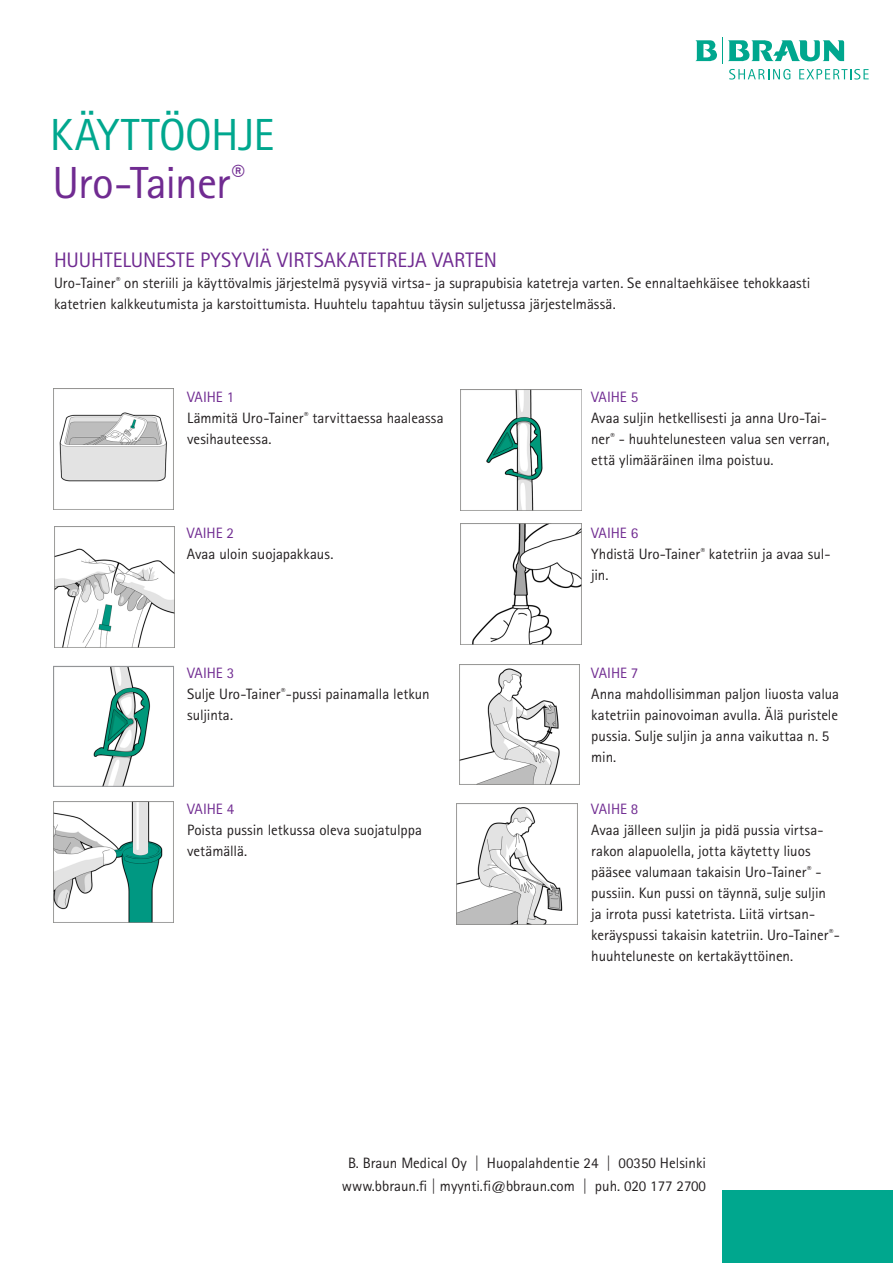
<style>
.page{position:relative;width:893px;height:1263px;background:#fff}
.page>*{position:absolute;margin:0;border:0;box-sizing:border-box;transform-origin:0 0}
.Subline_Versal{font:45px "Rotis Sans Serif Pro";letter-spacing:-.02em;color:#702b91}
.Headline_GK{font:45px "Rotis Sans Serif Pro";letter-spacing:-.01em;color:#00a78e}
.Subline_Versal-2{font:21px "Rotis Sans Serif Pro";letter-spacing:.01em;color:#702b91}
.Bodytext__Box{font:15px/21px "Rotis Sans Serif Pro";color:#231f20}
._04_Source_informati{font:15px "Rotis Sans Serif Pro";color:#231f20}
.Subhead_Versal{font:15px "Rotis Sans Serif Pro";letter-spacing:-.005em;color:#702b91}
</style>
<div class="page">
<div style="left:722px;top:1191px;width:171px;height:72px;background:#00a78e"></div>
<svg style="left:695px;top:37px;width:174px;height:43px"></svg>
<img style="left:53px;top:389px;width:121px;height:120px">
<img style="left:54px;top:527px;width:121px;height:121px">
<img style="left:93px;top:668px;width:57px;height:117px">
<div style="left:53px;top:666px;width:121px;height:121px;border:1px solid #939598"></div>
<img style="left:53px;top:802px;width:121px;height:120px">
<img style="left:461px;top:389px;width:120px;height:121px">
<img style="left:461px;top:524px;width:120px;height:121px">
<img style="left:459px;top:664px;width:121px;height:121px">
<img style="left:456px;top:803px;width:121px;height:121px">
<p class="Headline_GK" style="left:50px;top:108px;width:226px">KÄYTTÖOHJE</p>
<p class="Subline_Versal" style="left:52px;top:157px;width:194px">Uro-Tainer<sup>®</sup></p>
<p class="Subline_Versal-2" style="left:54px;top:248px;width:444px">HUUHTELUNESTE PYSYVIÄ VIRTSAKATETREJA VARTEN</p>
<p class="Bodytext__Box" style="left:54px;top:273px;width:758px">Uro-Tainer<sup>®</sup> on steriili ja käyttövalmis järjestelmä pysyviä virtsa- ja suprapubisia katetreja varten. Se ennaltaehkäisee tehokkaasti katetrien kalkkeutumista ja karstoittumista. Huuhtelu tapahtuu täysin suljetussa järjestelmässä.</p>
<p class="Subhead_Versal" style="left:187px;top:388px;width:49px">VAIHE 1</p>
<p class="Bodytext__Box" style="left:187px;top:407px;width:258px">Lämmitä Uro-Tainer<sup>®</sup> tarvittaessa haaleassa vesihauteessa.</p>
<p class="Subhead_Versal" style="left:187px;top:524px;width:49px">VAIHE 2</p>
<p class="Bodytext__Box" style="left:187px;top:543px;width:148px">Avaa uloin suojapakkaus.</p>
<p class="Subhead_Versal" style="left:187px;top:664px;width:49px">VAIHE 3</p>
<p class="Bodytext__Box" style="left:187px;top:683px;width:244px">Sulje Uro-Tainer<sup>®</sup>-pussi painamalla letkun suljinta.</p>
<p class="Subhead_Versal" style="left:187px;top:800px;width:49px">VAIHE 4</p>
<p class="Bodytext__Box" style="left:187px;top:820px;width:236px">Poista pussin letkussa oleva suojatulppa vetämällä.</p>
<p class="Subhead_Versal" style="left:591px;top:388px;width:49px">VAIHE 5</p>
<p class="Bodytext__Box" style="left:591px;top:407px;width:240px">Avaa suljin hetkellisesti ja anna Uro-Tai&shy;ner<sup>®</sup> - huuhtelunesteen valua sen verran, että ylimääräinen ilma poistuu.</p>
<p class="Subhead_Versal" style="left:591px;top:524px;width:49px">VAIHE 6</p>
<p class="Bodytext__Box" style="left:591px;top:543px;width:241px">Yhdistä Uro-Tainer<sup>®</sup> katetriin ja avaa sul&shy;jin.</p>
<p class="Subhead_Versal" style="left:591px;top:664px;width:49px">VAIHE 7</p>
<p class="Bodytext__Box" style="left:591px;top:683px;width:249px">Anna mahdollisimman paljon liuosta valua katetriin painovoiman avulla. Älä puristele pussia. Sulje suljin ja anna vaikuttaa n. 5 min.</p>
<p class="Subhead_Versal" style="left:591px;top:800px;width:49px">VAIHE 8</p>
<p class="Bodytext__Box" style="left:591px;top:820px;width:250px">Avaa jälleen suljin ja pidä pussia virtsa&shy;rakon alapuolella, jotta käytetty liuos pääsee valumaan takaisin Uro-Tainer<sup>®</sup> - pussiin. Kun pussi on täynnä, sulje suljin ja irrota pussi katetrista. Liitä virtsan&shy;keräyspussi takaisin katetriin. Uro-Tainer<sup>®</sup>- huuhteluneste on kertakäyttöinen.</p>
<p class="_04_Source_informati" style="left:348px;top:1154px;width:359px">B. Braun Medical Oy | Huopalahdentie 24 | 00350 Helsinki</p>
<p class="_04_Source_informati" style="left:342px;top:1177px;width:366px">www.bbraun.fi | myynti.fi@bbraun.com | puh. 020 177 2700</p>
</div>
